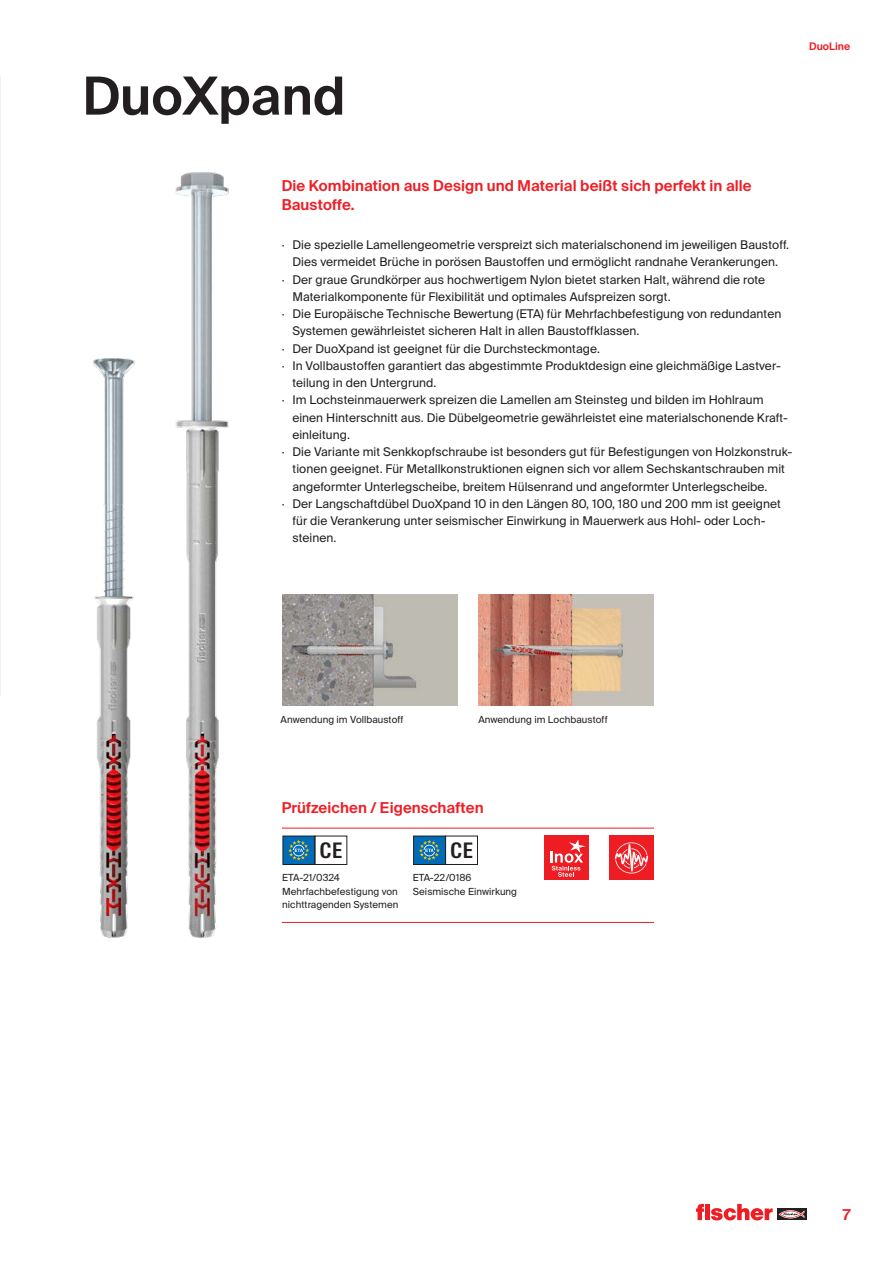
<style>
.page{position:relative;width:893px;height:1263px;background:#fff}
.page>*{position:absolute;margin:0;border:0;box-sizing:border-box;transform-origin:0 0}
.CB_AF_01_HEAD_35PT_SB{font:600 52.5px "fischerstrong";letter-spacing:.005em;color:#231f20}
.t1{font:600 21.3px "fischerstrong Cond";color:#231f20}
.CB_AF_02_SUBHEAD_SB_RED{font:600 15px/18.8px "fischerstrong";letter-spacing:.005em;color:#ee1f26}
.t2{font:12px/17.2px "fischerstrong";letter-spacing:.005em;color:#231f20}
.t3{font:600 10.5px "fischerstrong";letter-spacing:.005em;color:#ee1f26}
.CB_AF_04_CAPTION_REG{font:9.75px/13.5px "fischerstrong";letter-spacing:.005em;color:#231f20}
</style>
<div class="page">
<div style="left:609px;top:835px;width:45px;height:45px;background:#ee1d23"></div>
<svg style="left:615px;top:842px;width:33px;height:31px"></svg>
<img style="left:0;top:77px;width:1px;height:619px">
<img style="left:175px;top:172px;width:54px;height:766px">
<img style="left:93px;top:358px;width:42px;height:580px">
<img style="left:282px;top:594px;width:175px;height:111px">
<img style="left:479px;top:594px;width:175px;height:111px">
<svg style="left:777px;top:1208px;width:29px;height:12px"></svg>
<svg style="left:779px;top:1210px;width:25px;height:8px"></svg>
<svg style="left:696px;top:1204px;width:77px;height:16px"></svg>
<div style="left:544px;top:836px;width:44px;height:44px;background:#ee1d23"></div>
<svg style="left:550px;top:839px;width:35px;height:38px"></svg>
<hr style="left:282px;top:828px;width:372px;height:1px;background:#ee1d23">
<hr style="left:282px;top:922px;width:372px;height:1px;background:#ee1d23">
<div style="left:283px;top:836px;width:32px;height:28px;background:#006cb7"></div>
<svg style="left:288px;top:840px;width:21px;height:20px"></svg>
<div style="left:282px;top:836px;width:33px;height:29px;border:1px solid #231f20"></div>
<div style="left:314px;top:836px;width:33px;height:29px;border:1px solid #231f20"></div>
<div style="left:413px;top:836px;width:32px;height:28px;background:#006cb7"></div>
<svg style="left:419px;top:840px;width:21px;height:20px"></svg>
<div style="left:413px;top:836px;width:33px;height:29px;border:1px solid #231f20"></div>
<div style="left:445px;top:836px;width:33px;height:29px;border:1px solid #231f20"></div>
<p class="CB_AF_01_HEAD_35PT_SB" style="left:83px;top:66px;width:264px">DuoXpand</p>
<p class="t3" style="left:809px;top:41px;width:43px">DuoLine</p>
<p class="CB_AF_02_SUBHEAD_SB_RED" style="left:282px;top:177px;width:471px">Die Kombination aus Design und Material beißt sich perfekt in alle<br>Baustoffe.</p>
<p class="t2" style="left:282px;top:236px;width:509px;text-align:center">· Die spezielle Lamellengeometrie verspreizt sich materialschonend im jeweiligen Baustoff.<br>Dies vermeidet Brüche in porösen Baustoffen und ermöglicht randnahe Verankerungen.</p>
<p class="t2" style="left:292px;top:271px;width:474px;text-indent:-11px">· Der graue Grundkörper aus hochwertigem Nylon bietet starken Halt, während die rote<br>Materialkomponente für Flexibilität und optimales Aufspreizen sorgt.</p>
<p class="t2" style="left:292px;top:305px;width:490px;text-indent:-11px">· Die Europäische Technische Bewertung (ETA) für Mehrfachbefestigung von redundanten<br>Systemen gewährleistet sicheren Halt in allen Baustoffklassen.</p>
<p class="t2" style="left:282px;top:340px;width:320px">· Der DuoXpand ist geeignet für die Durchsteckmontage.</p>
<p class="t2" style="left:292px;top:357px;width:490px;text-indent:-11px">· In Vollbaustoffen garantiert das abgestimmte Produktdesign eine gleichmäßige Lastver&shy;teilung in den Untergrund.</p>
<p class="t2" style="left:292px;top:392px;width:497px;text-indent:-11px">· Im Lochsteinmauerwerk spreizen die Lamellen am Steinsteg und bilden im Hohlraum einen Hinterschnitt aus. Die Dübelgeometrie gewährleistet eine materialschonende Kraft&shy;einleitung.</p>
<p class="t2" style="left:292px;top:443px;width:502px;text-indent:-11px">· Die Variante mit Senkkopfschraube ist besonders gut für Befestigungen von Holzkonstruk&shy;tionen geeignet. Für Metallkonstruktionen eignen sich vor allem Sechskantschrauben mit angeformter Unterlegscheibe, breitem Hülsenrand und angeformter Unterlegscheibe.</p>
<p class="t2" style="left:292px;top:495px;width:490px;text-indent:-11px">· Der Langschaftdübel DuoXpand 10 in den Längen 80, 100, 180 und 200 mm ist geeignet für die Verankerung unter seismischer Einwirkung in Mauerwerk aus Hohl- oder Loch&shy;steinen.</p>
<p class="CB_AF_04_CAPTION_REG" style="left:281px;top:713px;width:125px">Anwendung im Vollbaustoff</p>
<p class="CB_AF_04_CAPTION_REG" style="left:478px;top:713px;width:131px">Anwendung im Lochbaustoff</p>
<p class="CB_AF_02_SUBHEAD_SB_RED" style="left:282px;top:798px;width:203px">Prüfzeichen / Eigenschaften</p>
<p class="t1" style="left:320px;top:838px;width:24px">CE</p>
<p class="t1" style="left:450px;top:838px;width:24px">CE</p>
<p class="CB_AF_04_CAPTION_REG" style="left:282px;top:871px;width:118px">ETA-21/0324<br>Mehrfachbefestigung von nichttragenden Systemen</p>
<p class="CB_AF_04_CAPTION_REG" style="left:413px;top:871px;width:106px">ETA-22/0186<br>Seismische Einwirkung</p>
<p class="CB_AF_02_SUBHEAD_SB_RED" style="left:843px;top:1206px;width:9px">7</p>
</div>
